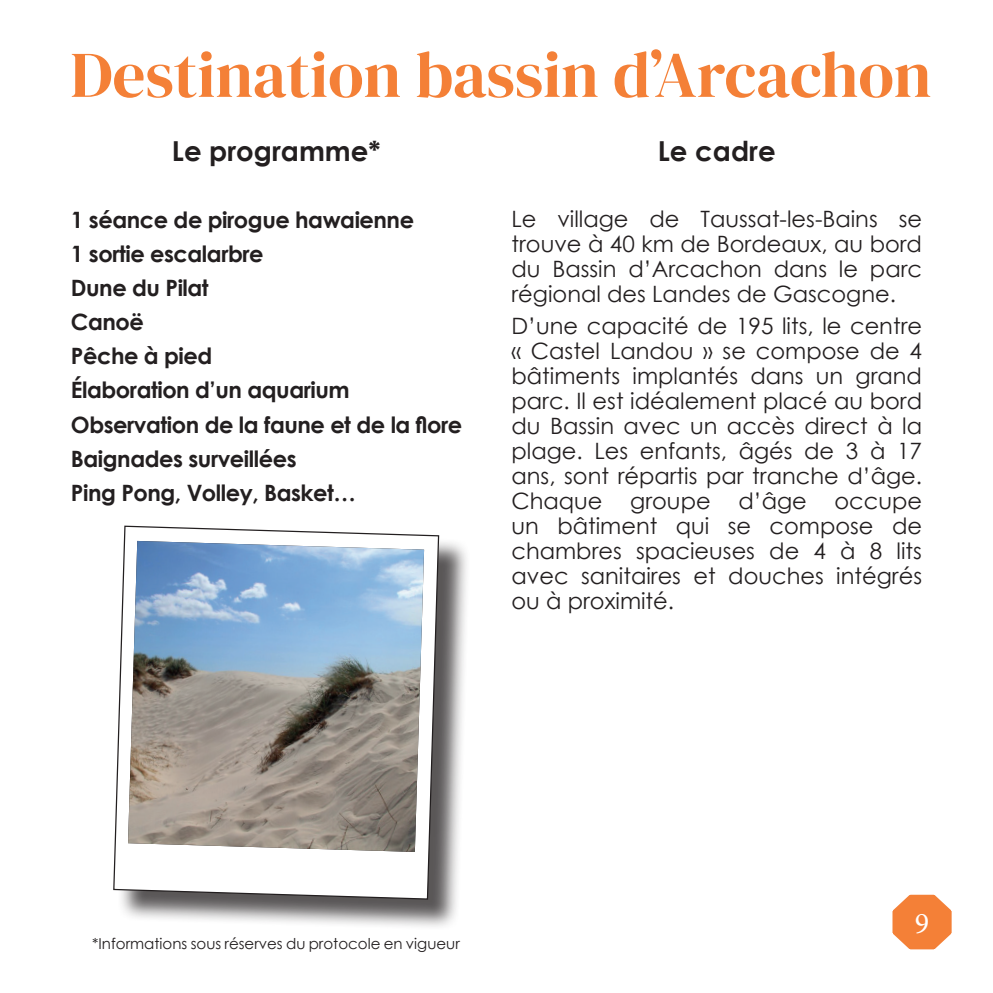
<style>
.page{position:relative;width:993px;height:993px;background:#fff}
.page>*{position:absolute;margin:0;border:0;box-sizing:border-box;transform-origin:0 0}
.t1{font:65px "DM Serif Display";color:#f48037}
.t2{font:30px "Minion Pro";color:#fff}
.t3{font:700 27.5px "Century Gothic";color:#231f20}
.t4{font:22.5px/25px "Century Gothic";color:#231f20;text-align:justify}
.t5{font:700 22.5px/34px "Century Gothic";letter-spacing:-.02em;color:#231f20}
.t6{font:15px "Century Gothic";color:#231f20}
</style>
<div class="page">
<svg style="left:892px;top:894px;width:60px;height:56px"></svg>
<div style="left:117px;top:529px;width:353px;height:401px;background:#231f20;opacity:.75"></div>
<svg style="left:113px;top:525px;width:326px;height:375px"></svg>
<img style="left:128px;top:540px;width:296px;height:311px">
<h1 class="t1" style="left:70px;top:37px;width:862px">Destination bassin d’Arcachon</h1>
<p class="t3" style="left:172px;top:130px;width:210px">Le programme*</p>
<p class="t5" style="left:71px;top:202px;width:393px">1 séance de pirogue hawaienne<br>1 sortie escalarbre<br>Dune du Pilat<br>Canoë<br>Pêche à pied<br>Élaboration d’un aquarium<br>Observation de la faune et de la flore<br>Baignades surveillées<br>Ping Pong, Volley, Basket…</p>
<p class="t3" style="left:657px;top:130px;width:119px">Le cadre</p>
<p class="t4" style="left:511px;top:206px;width:412px">Le village de Taussat-les-Bains se trouve à 40 km de Bordeaux, au bord du Bassin d’Arcachon dans le parc régional des Landes de Gascogne.</p>
<p class="t4" style="left:511px;top:313px;width:412px">D’une capacité de 195 lits, le centre « Castel Landou » se compose de 4 bâtiments implantés dans un grand parc. Il est idéalement placé au bord du Bassin avec un accès direct à la plage. Les enfants, âgés de 3 à 17 ans, sont répartis par tranche d’âge.<br>Chaque groupe d’âge occupe un bâtiment qui se compose de chambres spacieuses de 4 à 8 lits avec sanitaires et douches intégrés ou à proximité.</p>
<p class="t6" style="left:92px;top:932px;width:369px">*Informations sous réserves du protocole en vigueur</p>
<h2 class="t2" style="left:914px;top:902px;width:16px">9</h2>
</div>
